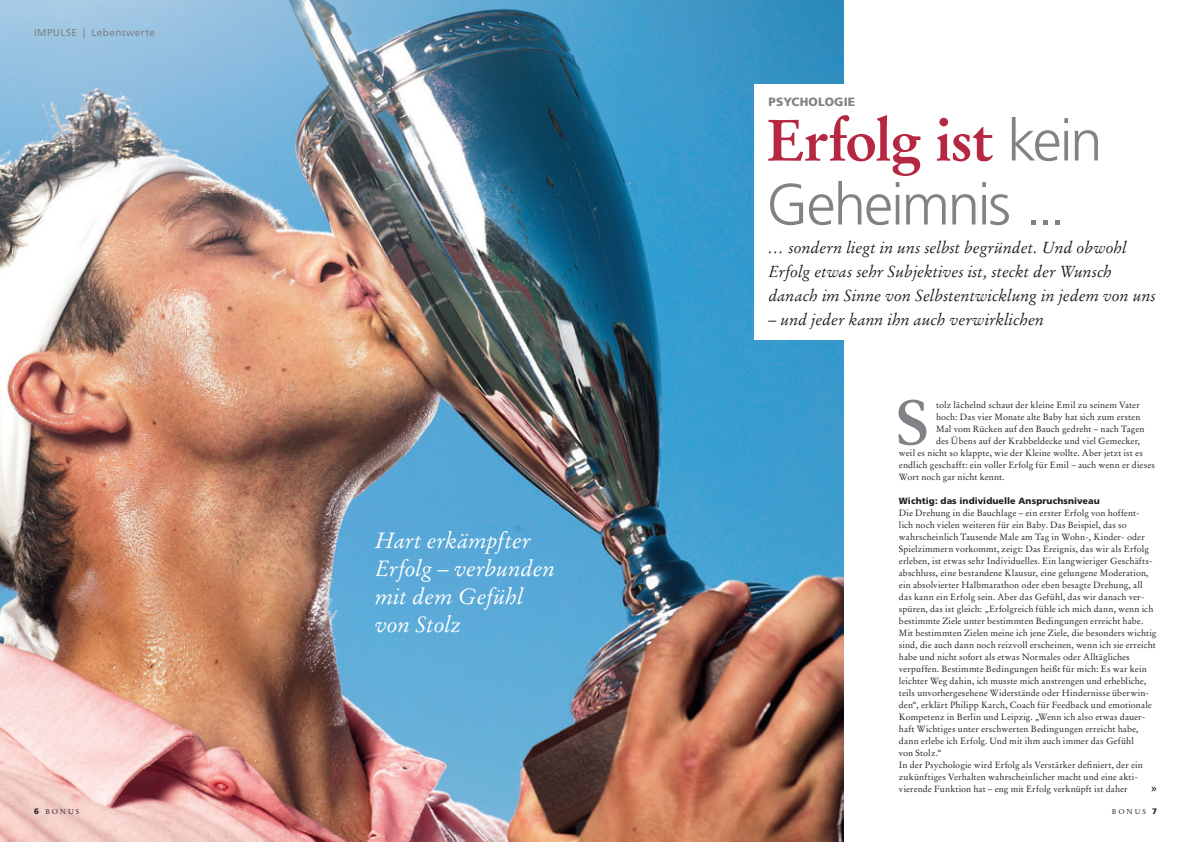
<style>
.page{position:relative;width:1191px;height:842px;background:#fff}
.page>*{position:absolute;margin:0;border:0;box-sizing:border-box;transform-origin:0 0}
.t1{font:700 62px "Stempel Garamond LT";color:#808285}
.Head{font:300 58px/64px "Frutiger LT";letter-spacing:-.035em;color:#808285}
.Bildquote{font:italic 22px/28px "Stempel Garamond LT";letter-spacing:-.005em;color:#fff}
.Intro{font:italic 16px/24px "Stempel Garamond LT";color:#231f20}
.Ueberschrift{font:900 12px "Frutiger LT";letter-spacing:.01em;color:#808285}
.t2{font:11px "Frutiger LT";color:#231f20}
.t3{font:10px "Frutiger LT";letter-spacing:.035em;color:#808285}
.Lt{font:9px/12px "Stempel Garamond LT";letter-spacing:.01em;color:#231f20}
.Lt-2{font:900 9px "Frutiger LT";letter-spacing:.005em;color:#231f20}
.t4{font:7px "Stempel Garamond LT";letter-spacing:.265em;color:#231f20}
.s1{font-family:"Stempel Garamond LT";font-weight:700;color:#b62841}
.s2{font-family:"Frutiger LT";font-weight:900;font-size:8px}
</style>
<div class="page">
<img style="left:0;top:0;width:843px;height:842px">
<div style="left:754px;top:84px;width:144px;height:255px;background:#fff"></div>
<p class="t3" style="left:34px;top:26px;width:123px">IMPULSE | Lebenswerte</p>
<p class="Bildquote" style="left:375px;top:526px;width:157px">Hart erkämpfter</p>
<p class="Bildquote" style="left:375px;top:554px;width:181px">Erfolg – verbunden mit dem Gefühl</p>
<p class="Bildquote" style="left:375px;top:610px;width:88px">von Stolz</p>
<p class="Ueberschrift" style="left:768px;top:94px;width:88px">PSYCHOLOGIE</p>
<p class="Head" style="left:766px;top:109px;width:338px"><span class="s1">Erfolg ist</span> kein<br>Geheimnis ...</p>
<p class="Intro" style="left:768px;top:235px;width:359px">… sondern liegt in uns selbst begründet. Und obwohl</p>
<p class="Intro" style="left:768px;top:259px;width:389px">Erfolg etwas sehr Subjektives ist, steckt der Wunsch danach im Sinne von Selbstentwicklung in jedem von uns</p>
<p class="Intro" style="left:768px;top:307px;width:277px">– und jeder kann ihn auch verwirklichen</p>
<p class="t1" style="left:894px;top:384px;width:36px">S</p>
<p class="Lt" style="left:936px;top:399px;width:205px">tolz lächelnd schaut der kleine Emil zu seinem Vater</p>
<p class="Lt" style="left:936px;top:411px;width:206px">hoch: Das vier Monate alte Baby hat sich zum ersten</p>
<p class="Lt" style="left:936px;top:423px;width:210px">Mal vom Rücken auf den Bauch gedreht – nach Tagen</p>
<p class="Lt" style="left:936px;top:435px;width:206px">des Übens auf der Krabbeldecke und viel Gemecker,</p>
<p class="Lt" style="left:899px;top:447px;width:245px">weil es nicht so klappte, wie der Kleine wollte. Aber jetzt ist es</p>
<p class="Lt" style="left:899px;top:459px;width:258px">endlich geschafft: ein voller Erfolg für Emil – auch wenn er dieses</p>
<p class="Lt" style="left:899px;top:471px;width:107px">Wort noch gar nicht kennt.</p>
<p class="Lt-2" style="left:899px;top:495px;width:202px">Wichtig: das individuelle Anspruchsniveau</p>
<p class="Lt" style="left:899px;top:507px;width:259px">Die Drehung in die Bauchlage – ein erster Erfolg von hoffent-<br>lich noch vielen weiteren für ein Baby. Das Beispiel, das so wahrscheinlich Tausende Male am Tag in Wohn-, Kinder- oder Spielzimmern vorkommt, zeigt: Das Ereignis, das wir als Erfolg erleben, ist etwas sehr Individuelles. Ein langwieriger Geschäfts&shy;abschluss, eine bestandene Klausur, eine gelungene Moderation, ein absolvierter Halbmarathon oder eben besagte Drehung, all das kann ein Erfolg sein. Aber das Gefühl, das wir danach ver&shy;spüren, das ist gleich: „Erfolgreich fühle ich mich dann, wenn ich bestimmte Ziele unter bestimmten Bedingungen erreicht habe.<br>Mit bestimmten Zielen meine ich jene Ziele, die besonders wichtig sind, die auch dann noch reizvoll erscheinen, wenn ich sie erreicht habe und nicht sofort als etwas Normales oder Alltägliches verpuffen. Bestimmte Bedingungen heißt für mich: Es war kein leichter Weg dahin, ich musste mich anstrengen und erhebliche, teils unvorhergesehene Widerstände oder Hindernisse überwin&shy;den“, erklärt Philipp Karch, Coach für Feedback und emotionale Kompetenz in Berlin und Leipzig. „Wenn ich also etwas dauer&shy;haft Wichtiges unter erschwerten Bedingungen erreicht habe, dann erlebe ich Erfolg. Und mit ihm auch immer das Gefühl<br>von Stolz.“</p>
<p class="Lt" style="left:899px;top:759px;width:245px">In der Psychologie wird Erfolg als Verstärker definiert, der ein zukünftiges Verhalten wahrscheinlicher macht und eine akti&shy;vierende Funktion hat – eng mit Erfolg verknüpft ist daher</p>
<p class="t2" style="left:1150px;top:782px;width:8px">»</p>
<p class="t4" style="left:34px;top:808px;width:47px"><span class="s2">6</span> BONUS</p>
<p class="t4" style="left:1111px;top:808px;width:47px">BONUS <span class="s2">7</span></p>
</div>
